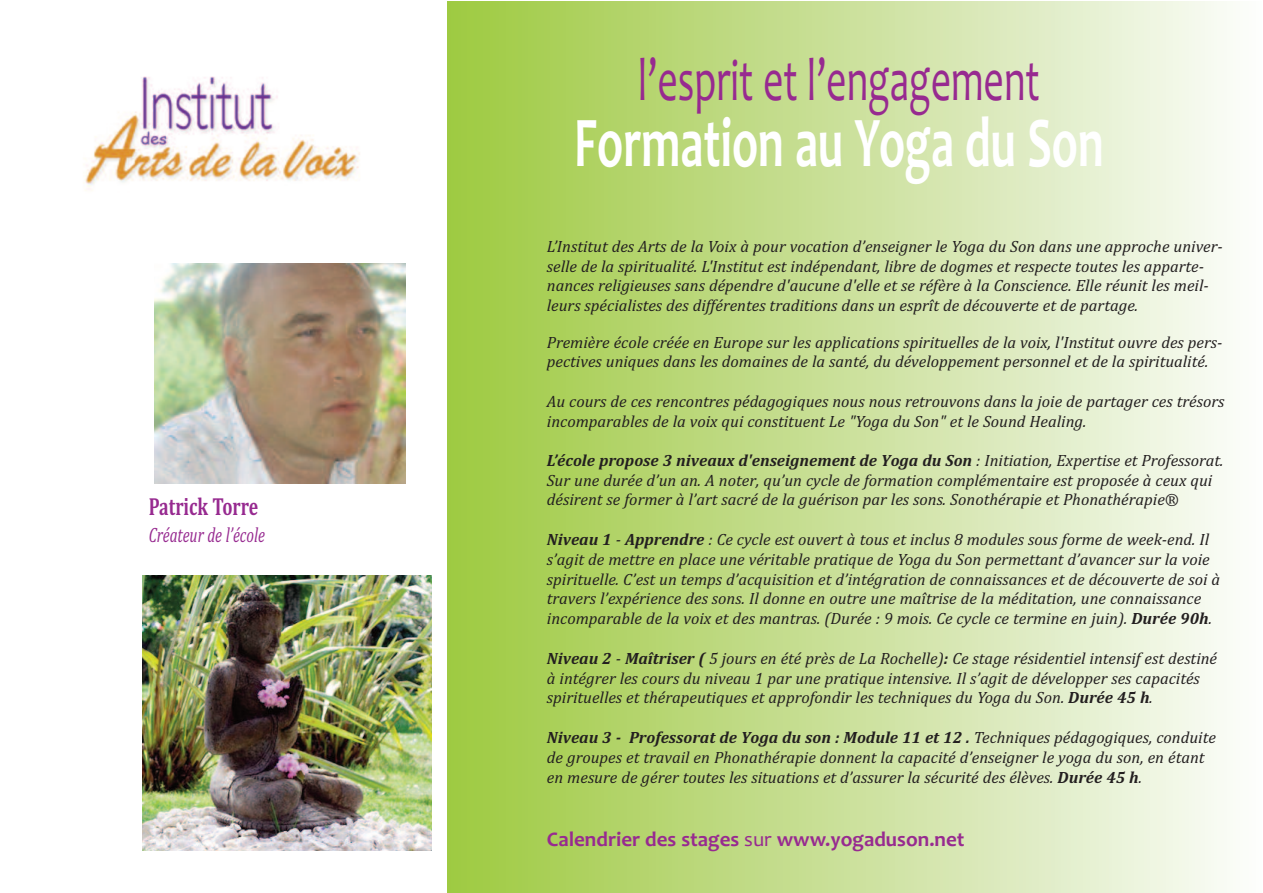
<style>
.page{position:relative;width:1263px;height:893px;background:#fff}
.page>*{position:absolute;margin:0;border:0;box-sizing:border-box;transform-origin:0 0}
.t1{font:700 72px "Candara";color:#fff;scale:.65 1}
.t2{font:61.2px "Candara";color:#972a90;scale:.65 1}
.t3{font:700 24.9px "Cambria";color:#972a90;scale:.72 1}
.t4{font:700 21px "Candara";color:#972a90}
.t5{font:italic 21px "Cambria";color:#972a90;scale:.72 1}
.t6{font:italic 16.5px/19.8px "Cambria";color:#231f20}
.s1{font-weight:700}
.s2{font-weight:400}
</style>
<div class="page">
<div style="left:448px;top:2px;width:813px;height:891px;background:linear-gradient(to right,#9ec840,#fbfcfb)"></div>
<img style="left:154px;top:264px;width:251px;height:219px">
<img style="left:143px;top:576px;width:289px;height:274px">
<img style="left:85px;top:76px;width:275px;height:115px">
<h3 class="t3" style="left:149px;top:492px;width:154px">Patrick Torre</h3>
<p class="t5" style="left:149px;top:523px;width:163px">Créateur de l’école</p>
<h2 class="t2" style="left:638px;top:43px;width:619px">l’esprit et l’engagement</h2>
<h1 class="t1" style="left:574px;top:99px;width:816px">Formation au Yoga du Son</h1>
<p class="t6" style="left:547px;top:236px;width:677px">L’Institut des Arts de la Voix à pour vocation d’enseigner le Yoga du Son dans une approche univer&shy;selle de la spiritualité. L'Institut est indépendant, libre de dogmes et respecte toutes les apparte&shy;nances religieuses sans dépendre d'aucune d'elle et se réfère à la Conscience. Elle réunit les meil&shy;leurs spécialistes des différentes traditions dans un esprît de découverte et de partage.</p>
<p class="t6" style="left:547px;top:332px;width:677px">Première école créée en Europe sur les applications spirituelles de la voix, l'Institut ouvre des pers&shy;pectives uniques dans les domaines de la santé, du développement personnel et de la spiritualité.</p>
<p class="t6" style="left:547px;top:391px;width:679px">Au cours de ces rencontres pédagogiques nous nous retrouvons dans la joie de partager ces trésors incomparables de la voix qui constituent Le "Yoga du Son" et le Sound Healing.</p>
<p class="t6" style="left:547px;top:450px;width:678px"><span class="s1">L’école propose 3 niveaux d'enseignement de Yoga du Son</span> : Initiation, Expertise et Professorat.<br>Sur une durée d’un an. A noter, qu’un cycle de formation complémentaire est proposée à ceux qui désirent se former à l’art sacré de la guérison par les sons. Sonothérapie et Phonathérapie®</p>
<p class="t6" style="left:547px;top:529px;width:675px"><span class="s1">Niveau 1</span> - <span class="s1">Apprendre</span> : Ce cycle est ouvert à tous et inclus 8 modules sous forme de week-end. Il s’agit de mettre en place une véritable pratique de Yoga du Son permettant d’avancer sur la voie spirituelle. C’est un temps d’acquisition et d’intégration de connaissances et de découverte de soi à travers l’expérience des sons. Il donne en outre une maîtrise de la méditation, une connaissance incomparable de la voix et des mantras. (Durée : 9 mois. Ce cycle ce termine en juin). <span class="s1">Durée 90h</span>.</p>
<p class="t6" style="left:547px;top:648px;width:672px"><span class="s1">Niveau 2</span> - <span class="s1">Maîtriser (</span> 5 jours en été près de La Rochelle)<span class="s1">:</span> Ce stage résidentiel intensif est destiné à intégrer les cours du niveau 1 par une pratique intensive. Il s’agit de développer ses capacités spirituelles et thérapeutiques et approfondir les techniques du Yoga du Son. <span class="s1">Durée 45 h</span>.</p>
<p class="t6" style="left:547px;top:727px;width:670px"><span class="s1">Niveau 3 - Professorat de Yoga du son : Module 11 et 12 .</span> Techniques pédagogiques, conduite de groupes et travail en Phonathérapie donnent la capacité d’enseigner le yoga du son, en étant en mesure de gérer toutes les situations et d’assurer la sécurité des élèves. <span class="s1">Durée 45 h</span>.</p>
<p class="t4" style="left:547px;top:827px;width:419px">Calendrier des stages <span class="s2">sur</span> www.yogaduson.net</p>
</div>
